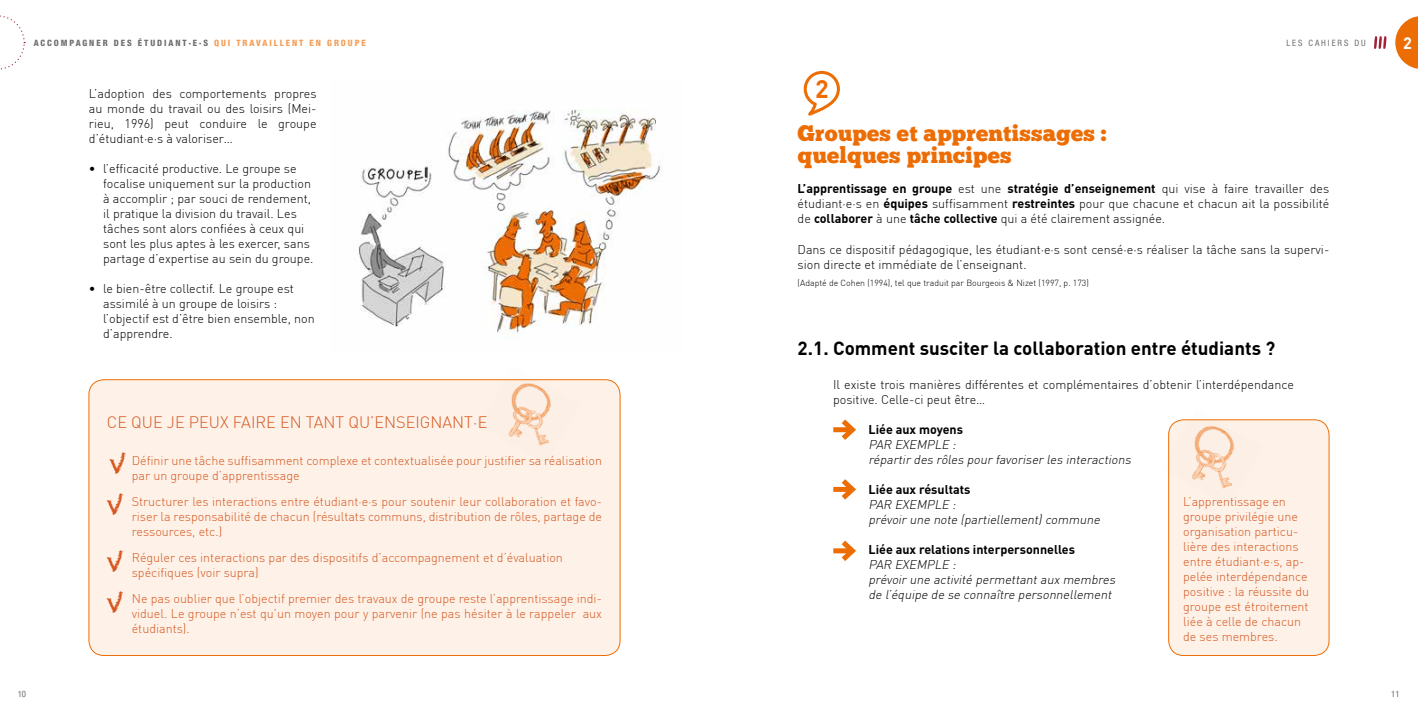
<style>
.page{position:relative;width:1418px;height:709px;background:#fff}
.page>*{position:absolute;margin:0;border:0;box-sizing:border-box;transform-origin:0 0}
.t1{font:700 25px "DIN Pro";color:#ed6d05}
.t2{font:22.5px/22.5px "Chunk Five";letter-spacing:.01em;color:#ed6d05}
.t3{font:700 18.75px "DIN Pro";color:#000}
.t4{font:300 16.25px "DIN Pro";color:#d5561f}
.t5{font:700 16.25px "DIN Pro";color:#fff}
.t6{font:300 12.5px/15px "DIN Pro";color:#000}
.t7{font:300 12.5px/15px "DIN Pro";color:#d5561f}
.t8{font:italic 300 12.5px/15px "DIN Pro";color:#000}
.t9{font:700 12.5px "DIN Pro";color:#000}
.t10{font:300 8.75px "DIN Pro";color:#000}
.t11{font:800 condensed 8.75px "Helvetica Neue LT Pro";letter-spacing:.22em;color:#706f6f}
.t12{font:condensed 8.75px "Helvetica Neue LT Pro";letter-spacing:.22em;color:#706f6f}
.s1{color:#f59d56}
.s2{font-family:"Chalkduster";font-weight:400;font-size:22.5px}
.s3{font-weight:700}
</style>
<div class="page">
<svg style="left:1374px;top:36px;width:12px;height:13px"></svg>
<svg style="left:1395px;top:16px;width:22px;height:53px"></svg>
<svg style="left:0;top:15px;width:25px;height:55px"></svg>
<div style="left:89px;top:380px;width:531px;height:275px;background:#fef2e8;border-radius:15px"></div>
<img style="left:479px;top:379px;width:101px;height:67px">
<div style="left:1168px;top:420px;width:160px;height:235px;background:#fef2e8;border-radius:15px"></div>
<div style="left:1168px;top:419px;width:161px;height:237px;border:1px solid #ed6d05;border-radius:15px"></div>
<img style="left:1168px;top:419px;width:94px;height:87px">
<svg style="left:803px;top:70px;width:37px;height:46px"></svg>
<img style="left:358px;top:109px;width:304px;height:230px">
<div style="left:833px;top:427px;width:19px;height:5px;background:#ed6d05"></div>
<svg style="left:836px;top:419px;width:20px;height:21px"></svg>
<div style="left:833px;top:487px;width:19px;height:5px;background:#ed6d05"></div>
<svg style="left:836px;top:479px;width:20px;height:21px"></svg>
<div style="left:833px;top:548px;width:19px;height:5px;background:#ed6d05"></div>
<svg style="left:836px;top:540px;width:20px;height:21px"></svg>
<p class="t11" style="left:34px;top:37px;width:334px">ACCOMPAGNER DES ÉTUDIANT·E·S <span class="s1">QUI TRAVAILLENT EN GROUPE</span></p>
<p class="t12" style="left:1286px;top:37px;width:81px">LES CAHIERS DU</p>
<h3 class="t5" style="left:1402px;top:32px;width:10px">2</h3>
<p class="t6" style="left:89px;top:86px;width:229px;text-align:justify">L’adoption des comportements propres au monde du travail ou des loisirs (Mei&shy;rieu, 1996) peut conduire le groupe d’étudiant·e·s à valoriser…</p>
<p class="t6" style="left:103px;top:161px;width:212px;text-indent:-14px">• l’efficacité productive. Le groupe se focalise uniquement sur la production à accomplir ; par souci de rendement, il pratique la division du travail. Les tâches sont alors confiées à ceux qui sont les plus aptes à les exercer, sans partage d’expertise au sein du groupe.</p>
<p class="t6" style="left:103px;top:281px;width:213px;text-indent:-14px">• le bien-être collectif. Le groupe est assimilé à un groupe de loisirs : l’objectif est d’être bien ensemble, non d’apprendre.</p>
<h3 class="t4" style="left:107px;top:412px;width:381px">CE QUE JE PEUX FAIRE EN TANT QU’ENSEIGNANT·E</h3>
<p class="t7" style="left:132px;top:452px;width:472px;text-indent:-22px"><span class="s2">Ⅴ</span> Définir une tâche suffisamment complexe et contextualisée pour justifier sa réalisation par un groupe d’apprentissage</p>
<p class="t7" style="left:132px;top:493px;width:472px;text-align:justify;text-indent:-25px"><span class="s2">Ⅴ</span> Structurer les interactions entre étudiant·e·s pour soutenir leur collaboration et favo&shy;riser la responsabilité de chacun (résultats communs, distribution de rôles, partage de ressources, etc.)</p>
<p class="t7" style="left:132px;top:550px;width:432px;text-indent:-25px"><span class="s2">Ⅴ</span> Réguler ces interactions par des dispositifs d’accompagnement et d’évaluation spécifiques (voir supra)</p>
<p class="t7" style="left:132px;top:591px;width:472px;text-align:justify;text-indent:-25px"><span class="s2">Ⅴ</span> Ne pas oublier que l’objectif premier des travaux de groupe reste l’apprentissage indi&shy;viduel. Le groupe n’est qu’un moyen pour y parvenir (ne pas hésiter à le rappeler aux étudiants).</p>
<h1 class="t1" style="left:815px;top:72px;width:15px">2</h1>
<h2 class="t2" style="left:797px;top:122px;width:310px">Groupes et apprentissages : quelques principes</h2>
<p class="t6" style="left:797px;top:181px;width:533px;text-align:justify"><span class="s3">L’apprentissage en groupe</span> est une <span class="s3">stratégie d’enseignement</span> qui vise à faire travailler des étudiant·e·s en <span class="s3">équipes</span> suffisamment <span class="s3">restreintes</span> pour que chacune et chacun ait la possibilité de <span class="s3">collaborer</span> à une <span class="s3">tâche collective</span> qui a été clairement assignée.</p>
<p class="t6" style="left:797px;top:241px;width:533px">Dans ce dispositif pédagogique, les étudiant·e·s sont censé·e·s réaliser la tâche sans la supervi&shy;sion directe et immédiate de l’enseignant.</p>
<p class="t10" style="left:797px;top:277px;width:293px">(Adapté de Cohen (1994), tel que traduit par Bourgeois &amp; Nizet (1997, p. 173)</p>
<h3 class="t3" style="left:797px;top:336px;width:479px">2.1. Comment susciter la collaboration entre étudiants ?</h3>
<p class="t6" style="left:833px;top:377px;width:462px">Il existe trois manières différentes et complémentaires d’obtenir l’interdépendance positive. Celle-ci peut être…</p>
<p class="t9" style="left:868px;top:421px;width:96px">Liée aux moyens</p>
<p class="t8" style="left:868px;top:437px;width:267px">PAR EXEMPLE :<br>répartir des rôles pour favoriser les interactions</p>
<p class="t9" style="left:868px;top:481px;width:103px">Liée aux résultats</p>
<p class="t8" style="left:868px;top:497px;width:236px">PAR EXEMPLE :<br>prévoir une note (partiellement)commune</p>
<p class="t9" style="left:868px;top:541px;width:208px">Liée aux relations interpersonnelles</p>
<p class="t8" style="left:868px;top:557px;width:251px">PAR EXEMPLE :<br>prévoir une activité permettantaux membres de l’équipe de se connaître personnellement</p>
<p class="t7" style="left:1183px;top:494px;width:127px">L’apprentissage en groupe privilégie une organisation particu&shy;lière des interactions entre étudiant·e·s, ap&shy;pelée interdépendance positive : la réussite du groupe est étroitement liée à celle de chacun de ses membres.</p>
<p class="t12" style="left:18px;top:688px;width:10px">10</p>
<p class="t12" style="left:1391px;top:688px;width:10px">11</p>
</div>
